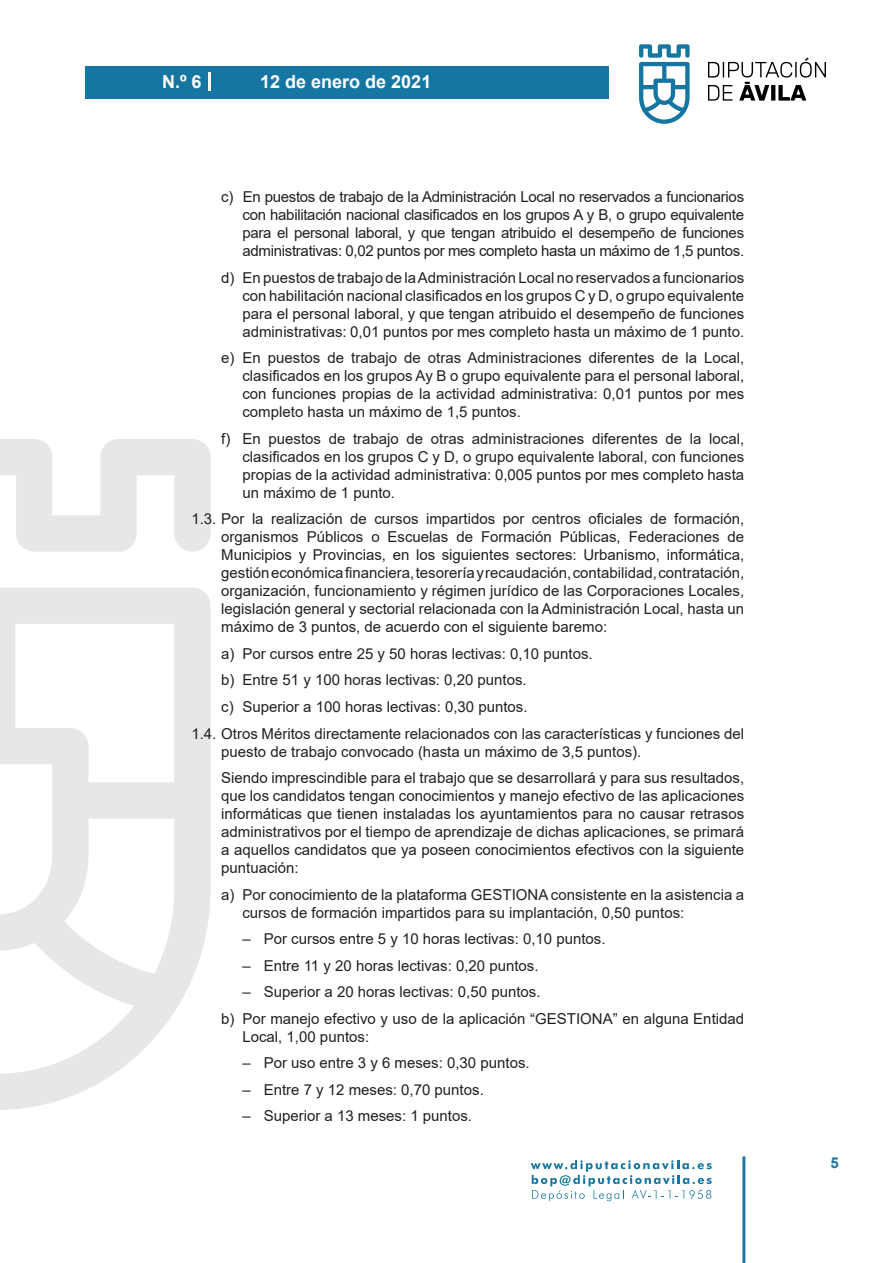
<style>
.page{position:relative;width:893px;height:1263px;background:#fff}
.page>*{position:absolute;margin:0;border:0;box-sizing:border-box;transform-origin:0 0}
.t1{font:700 18px "Arial";color:#fff}
.t2{font:15px/18px "Arial";color:#231f20;text-align:justify}
.t3{font:700 15px "Arial";color:#1d76a4}
</style>
<div class="page">
<svg style="left:531px;top:1160px;width:181px;height:41px"></svg>
<div style="left:85px;top:66px;width:523px;height:33px;background:#1676a2"></div>
<svg style="left:639px;top:44px;width:51px;height:80px"></svg>
<svg style="left:708px;top:58px;width:118px;height:43px"></svg>
<hr style="left:742px;top:1156px;width:3px;height:107px;background:#1d76a4">
<svg style="left:208px;top:72px;width:2px;height:18px"></svg>
<svg style="left:0;top:439px;width:211px;height:671px"></svg>
<p class="t1" style="left:162px;top:69px;width:41px">N.º 6</p>
<p class="t1" style="left:260px;top:69px;width:173px">12 de enero de 2021</p>
<p class="t2" style="left:242px;top:188px;width:503px;text-indent:-21px">c) En puestos de trabajo de la Administración Local no reservados a funcionarios con habilitación nacional clasificados en los grupos A y B, o grupo equivalente para el personal laboral, y que tengan atribuido el desempeño de funciones administrativas: 0,02 puntos por mes completo hasta un máximo de 1,5 puntos.</p>
<p class="t2" style="left:242px;top:269px;width:503px;text-indent:-21px">d) En puestos de trabajo de la Administración Local no reservados a funcionarios con habilitación nacional clasificados en los grupos C y D, o grupo equivalente para el personal laboral, y que tengan atribuido el desempeño de funciones administrativas: 0,01 puntos por mes completo hasta un máximo de 1 punto.</p>
<p class="t2" style="left:242px;top:349px;width:503px;text-indent:-21px">e) En puestos de trabajo de otras Administraciones diferentes de la Local, clasificados en los grupos Ay B o grupo equivalente para el personal laboral, con funciones propias de la actividad administrativa: 0,01 puntos por mes completo hasta un máximo de 1,5 puntos.</p>
<p class="t2" style="left:242px;top:430px;width:503px;text-indent:-21px">f) En puestos de trabajo de otras administraciones diferentes de la local, clasificados en los grupos C y D, o grupo equivalente laboral, con funciones propias de la actividad administrativa: 0,005 puntos por mes completo hasta un máximo de 1 punto.</p>
<p class="t2" style="left:221px;top:510px;width:524px;text-indent:-30px">1.3. Por la realización de cursos impartidos por centros oficiales de formación, organismos Públicos o Escuelas de Formación Públicas, Federaciones de Municipios y Provincias, en los siguientes sectores: Urbanismo, informática, gestión económica financiera, tesorería y recaudación, contabilidad, contratación, organización, funcionamiento y régimen jurídico de las Corporaciones Locales, legislación general y sectorial relacionada con la Administración Local, hasta un máximo de 3 puntos, de acuerdo con el siguiente baremo:</p>
<p class="t2" style="left:221px;top:645px;width:373px">a) Por cursos entre 25 y 50 horas lectivas: 0,10 puntos.</p>
<p class="t2" style="left:221px;top:671px;width:307px">b) Entre 51 y 100 horas lectivas: 0,20 puntos.</p>
<p class="t2" style="left:221px;top:698px;width:308px">c) Superior a 100 horas lectivas: 0,30 puntos.</p>
<p class="t2" style="left:191px;top:724px;width:554px">1.4. Otros Méritos directamente relacionados con las características y funciones del</p>
<p class="t2" style="left:221px;top:738px;width:524px;line-height:26.5px">puesto de trabajo convocado (hasta un máximo de 3,5 puntos).<br>Siendo imprescindible para el trabajo que se desarrollará y para sus resultados,</p>
<p class="t2" style="left:221px;top:787px;width:524px">que los candidatos tengan conocimientos y manejo efectivo de las aplicaciones informáticas que tienen instaladas los ayuntamientos para no causar retrasos administrativos por el tiempo de aprendizaje de dichas aplicaciones, se primará a aquellos candidatos que ya poseen conocimientos efectivos con la siguiente puntuación:</p>
<p class="t2" style="left:242px;top:885px;width:503px;text-indent:-21px">a) Por conocimiento de la plataforma GESTIONA consistente en la asistencia a cursos de formación impartidos para su implantación, 0,50 puntos:</p>
<p class="t2" style="left:242px;top:930px;width:365px">– Por cursos entre 5 y 10 horas lectivas: 0,10 puntos.</p>
<p class="t2" style="left:242px;top:956px;width:298px">– Entre 11 y 20 horas lectivas: 0,20 puntos.</p>
<p class="t2" style="left:221px;top:978px;width:524px;line-height:26.5px;text-indent:21px">– Superior a 20 horas lectivas: 0,50 puntos.<br>b) Por manejo efectivo y uso de la aplicación “GESTIONA” en alguna Entidad</p>
<p class="t2" style="left:242px;top:1027px;width:128px">Local, 1,00 puntos:</p>
<p class="t2" style="left:242px;top:1054px;width:289px">– Por uso entre 3 y 6 meses: 0,30 puntos.</p>
<p class="t2" style="left:242px;top:1080px;width:243px">– Entre 7 y 12 meses: 0,70 puntos.</p>
<p class="t2" style="left:242px;top:1107px;width:231px">– Superior a 13 meses: 1 puntos.</p>
<p class="t3" style="left:831px;top:1152px;width:10px">5</p>
</div>
